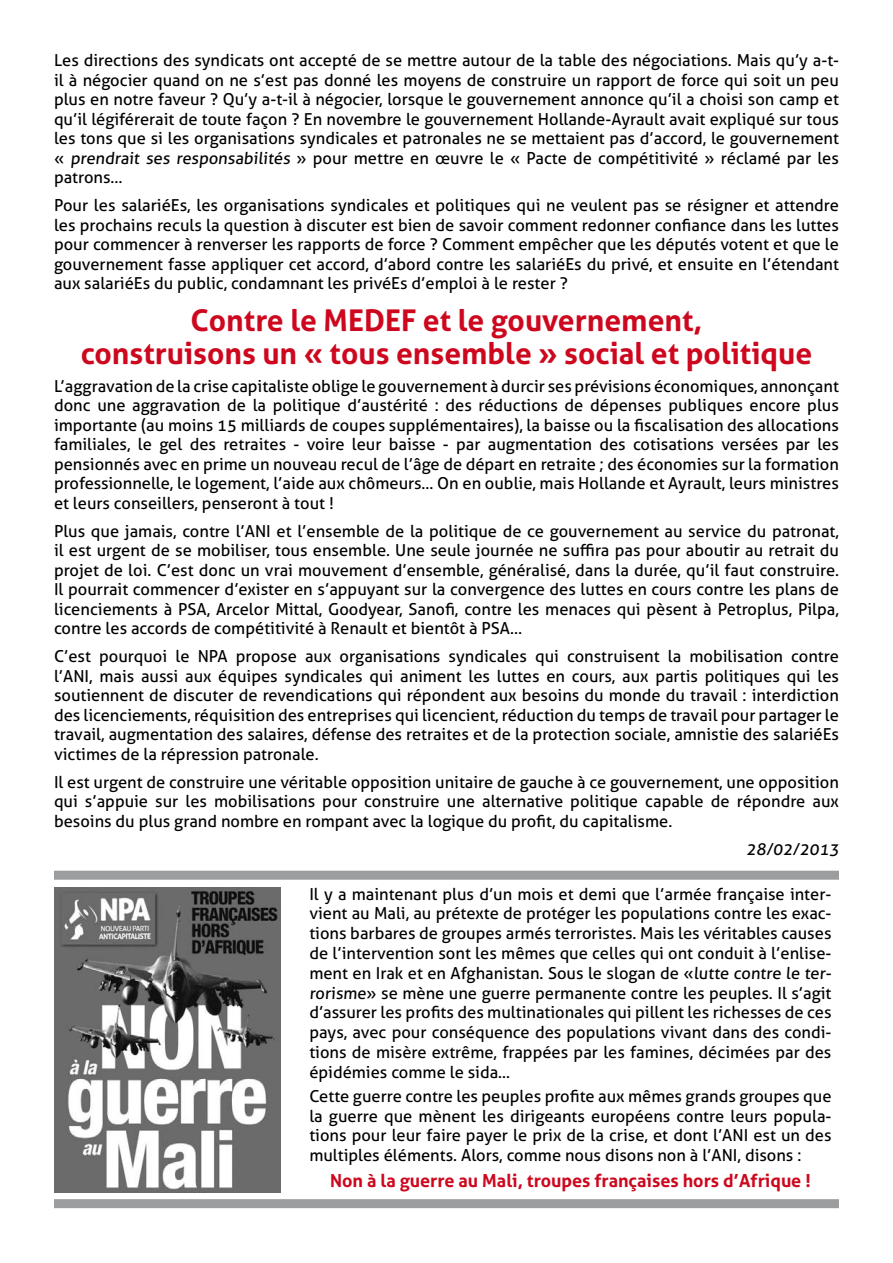
<style>
.page{position:relative;width:893px;height:1263px;background:#fff}
.page>*{position:absolute;margin:0;border:0;box-sizing:border-box;transform-origin:0 0}
.t1{font:700 30px/33px "Aller";color:#cd071e;text-align:center}
.t2{font:700 18px "Aller";color:#cd071e}
.t3{font:16.5px/19.5px "Aller";color:#000;text-align:justify}
</style>
<div class="page">
<img style="left:54px;top:887px;width:226px;height:305px">
<div style="left:54px;top:871px;width:785px;height:9px;background:#9c9d9f"></div>
<div style="left:54px;top:1199px;width:785px;height:9px;background:#9c9d9f"></div>
<p class="t3" style="left:54px;top:51px;width:787px">Les directions des syndicats ont accepté de se mettre autour de la table des négociations. Mais qu’y a-t&shy;il à négocier quand on ne s’est pas donné les moyens de construire un rapport de force qui soit un peu plus en notre faveur ? Qu’y a-t-il à négocier, lorsque le gouvernement annonce qu’il a choisi son camp et qu’il légiférerait de toute façon ? En novembre le gouvernement Hollande-Ayrault avait expliqué sur tous les tons que si les organisations syndicales et patronales ne se mettaient pas d’accord, le gouvernement « prendrait ses responsabilités » pour mettre en œuvre le « Pacte de compétitivité » réclamé par les patrons…</p>
<p class="t3" style="left:54px;top:196px;width:786px">Pour les salariéEs, les organisations syndicales et politiques qui ne veulent pas se résigner et attendre les prochains reculs la question à discuter est bien de savoir comment redonner confiance dans les luttes pour commencer à renverser les rapports de force ? Comment empêcher que les députés votent et que le gouvernement fasse appliquer cet accord, d’abord contre les salariéEs du privé, et ensuite en l’étendant aux salariéEs du public, condamnant les privéEs d’emploi à le rester ?</p>
<h1 class="t1" style="left:81px;top:303px;width:733px">Contre le MEDEF et le gouvernement,<br>construisons un « tous ensemble » social et politique</h1>
<p class="t3" style="left:54px;top:376px;width:786px">L’aggravation de la crise capitaliste oblige le gouvernement à durcir ses prévisions économiques, annonçant donc une aggravation de la politique d’austérité : des réductions de dépenses publiques encore plus importante (au moins 15 milliards de coupes supplémentaires), la baisse ou la fiscalisation des allocations familiales, le gel des retraites - voire leur baisse - par augmentation des cotisations versées par les pensionnés avec en prime un nouveau recul de l’âge de départ en retraite ; des économies sur la formation professionnelle, le logement, l’aide aux chômeurs... On en oublie, mais Hollande et Ayrault, leurs ministres et leurs conseillers, penseront à tout !</p>
<p class="t3" style="left:54px;top:521px;width:787px">Plus que jamais, contre l’ANI et l’ensemble de la politique de ce gouvernement au service du patronat, il est urgent de se mobiliser, tous ensemble. Une seule journée ne suffira pas pour aboutir au retrait du projet de loi. C’est donc un vrai mouvement d’ensemble, généralisé, dans la durée, qu’il faut construire.<br>Il pourrait commencer d’exister en s’appuyant sur la convergence des luttes en cours contre les plans de licenciements à PSA, Arcelor Mittal, Goodyear, Sanofi, contre les menaces qui pèsent à Petroplus, Pilpa, contre les accords de compétitivité à Renault et bientôt à PSA…</p>
<p class="t3" style="left:54px;top:647px;width:787px">C’est pourquoi le NPA propose aux organisations syndicales qui construisent la mobilisation contre l’ANI, mais aussi aux équipes syndicales qui animent les luttes en cours, aux partis politiques qui les soutiennent de discuter de revendications qui répondent aux besoins du monde du travail : interdiction des licenciements, réquisition des entreprises qui licencient, réduction du temps de travail pour partager le travail, augmentation des salaires, défense des retraites et de la protection sociale, amnistie des salariéEs victimes de la répression patronale.</p>
<p class="t3" style="left:54px;top:772px;width:786px">Il est urgent de construire une véritable opposition unitaire de gauche à ce gouvernement, une opposition qui s’appuie sur les mobilisations pour construire une alternative politique capable de répondre aux besoins du plus grand nombre en rompant avec la logique du profit, du capitalisme.</p>
<p class="t3" style="left:746px;top:839px;width:97px">28/02/2013</p>
<p class="t3" style="left:309px;top:884px;width:525px">Il y a maintenant plus d’un mois et demi que l’armée française inter&shy;vient au Mali, au prétexte de protéger les populations contre les exac&shy;tions barbares de groupes armés terroristes. Mais les véritables causes de l’intervention sont les mêmes que celles qui ont conduit à l’enlise&shy;ment en Irak et en Afghanistan. Sous le slogan de «lutte contre le ter&shy;rorisme» se mène une guerre permanente contre les peuples. Il s’agit d’assurer les profits des multinationales qui pillent les richesses de ces pays, avec pour conséquence des populations vivant dans des condi&shy;tions de misère extrême, frappées par les famines, décimées par des épidémies comme le sida...</p>
<p class="t3" style="left:309px;top:1086px;width:524px">Cette guerre contre les peuples profite aux mêmes grands groupes que la guerre que mènent les dirigeants européens contre leurs popula&shy;tions pour leur faire payer le prix de la crise, et dont l’ANI est un des multiples éléments. Alors, comme nous disons non à l’ANI, disons :</p>
<p class="t2" style="left:330px;top:1169px;width:482px">Non à la guerre au Mali, troupes françaises hors d’Afrique !</p>
</div>
